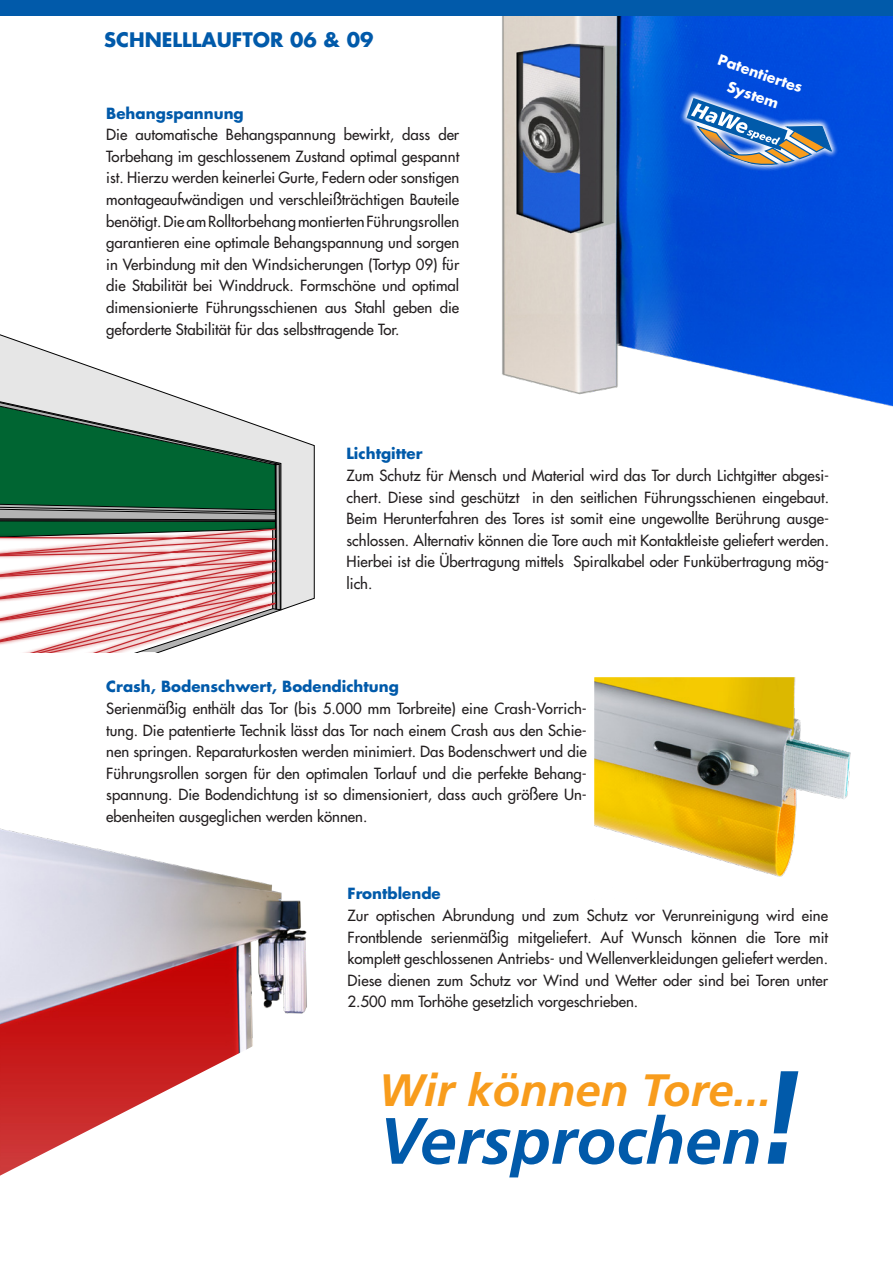
<style>
.page{position:relative;width:893px;height:1263px;background:#fff}
.page>*{position:absolute;margin:0;border:0;box-sizing:border-box;transform-origin:0 0}
.t1{font:italic 700 65.4px "Frutiger";color:#015aaa}
.t2{font:italic 700 45.3px "Frutiger";color:#f89c1c}
.t3{font:700 19.5px "Futura";color:#015aaa}
.Fliesstext{font:15px/21.6px "Futura";color:#231f20;text-align:justify}
.Punkt_Bild{font:700 15px "Futura";color:#015aaa}
.Punkt_Bild-2{font:700 14.25px "Futura";color:#fff}
.s1{font-weight:900;font-size:132.45px}
</style>
<div class="page">
<svg style="left:308px;top:443px;width:7px;height:158px"></svg>
<svg style="left:0;top:334px;width:308px;height:319px"></svg>
<img style="left:502px;top:16px;width:391px;height:391px">
<img style="left:0;top:828px;width:307px;height:348px">
<img style="left:595px;top:678px;width:256px;height:199px">
<div style="left:0;top:0;width:893px;height:16px;background:#015aaa"></div>
<svg style="left:669px;top:74px;width:179px;height:123px"></svg>
<p class="t3" style="left:104px;top:26px;width:271px">SCHNELLLAUFTOR 06 &amp; 09</p>
<p class="Punkt_Bild" style="left:106px;top:103px;width:139px">Behangspannung</p>
<p class="Fliesstext" style="left:106px;top:124px;width:354px">Die automatische Behangspannung bewirkt, dass der Torbehang im geschlossenem Zustand optimal gespannt ist. Hierzu werden keinerlei Gurte, Federn oder sonstigen montageaufwändigen und verschleißträchtigen Bauteile benötigt. Die am Rolltorbehang montierten Führungsrollen garantieren eine optimale Behangspannung und sorgen in Verbindung mit den Windsicherungen (Tortyp 09) für die Stabilität bei Winddruck. Formschöne und optimal dimensionierte Führungsschienen aus Stahl geben die geforderte Stabilität für das selbsttragende Tor.</p>
<p class="Punkt_Bild-2" style="left:722px;top:50px;width:90px;rotate:19deg">Patentiertes</p>
<p class="Punkt_Bild-2" style="left:731px;top:77px;width:55px;rotate:19deg">System</p>
<p class="Punkt_Bild" style="left:347px;top:444px;width:77px">Lichtgitter</p>
<p class="Fliesstext" style="left:347px;top:465px;width:484px">Zum Schutz für Mensch und Material wird das Tor durch Lichtgitter abgesi&shy;chert. Diese sind geschützt in den seitlichen Führungsschienen eingebaut.<br>Beim Herunterfahren des Tores ist somit eine ungewollte Berührung ausge&shy;schlossen. Alternativ können die Tore auch mit Kontaktleiste geliefert werden.<br>Hierbei ist die Übertragung mittels Spiralkabel oder Funkübertragung mög&shy;lich.</p>
<p class="Punkt_Bild" style="left:106px;top:677px;width:294px">Crash, Bodenschwert, Bodendichtung</p>
<p class="Fliesstext" style="left:106px;top:698px;width:482px">Serienmäßig enthält das Tor (bis 5.000 mm Torbreite) eine Crash-Vorrich&shy;tung. Die patentierte Technik lässt das Tor nach einem Crash aus den Schie&shy;nen springen. Reparaturkosten werden minimiert. Das Bodenschwert und die Führungsrollen sorgen für den optimalen Torlauf und die perfekte Behang&shy;spannung. Die Bodendichtung ist so dimensioniert, dass auch größere Un&shy;ebenheiten ausgeglichen werden können.</p>
<p class="Punkt_Bild" style="left:348px;top:884px;width:95px">Frontblende</p>
<p class="Fliesstext" style="left:348px;top:905px;width:482px">Zur optischen Abrundung und zum Schutz vor Verunreinigung wird eine Frontblende serienmäßig mitgeliefert. Auf Wunsch können die Tore mit komplett geschlossenen Antriebs- und Wellenverkleidungen geliefert werden.<br>Diese dienen zum Schutz vor Wind und Wetter oder sind bei Toren unter 2.500 mm Torhöhe gesetzlich vorgeschrieben.</p>
<h1 class="t1" style="left:379px;top:1102px;width:424px">Versprochen<span class="s1">!</span></h1>
<h2 class="t2" style="left:379px;top:1064px;width:394px">Wir können Tore...</h2>
</div>
